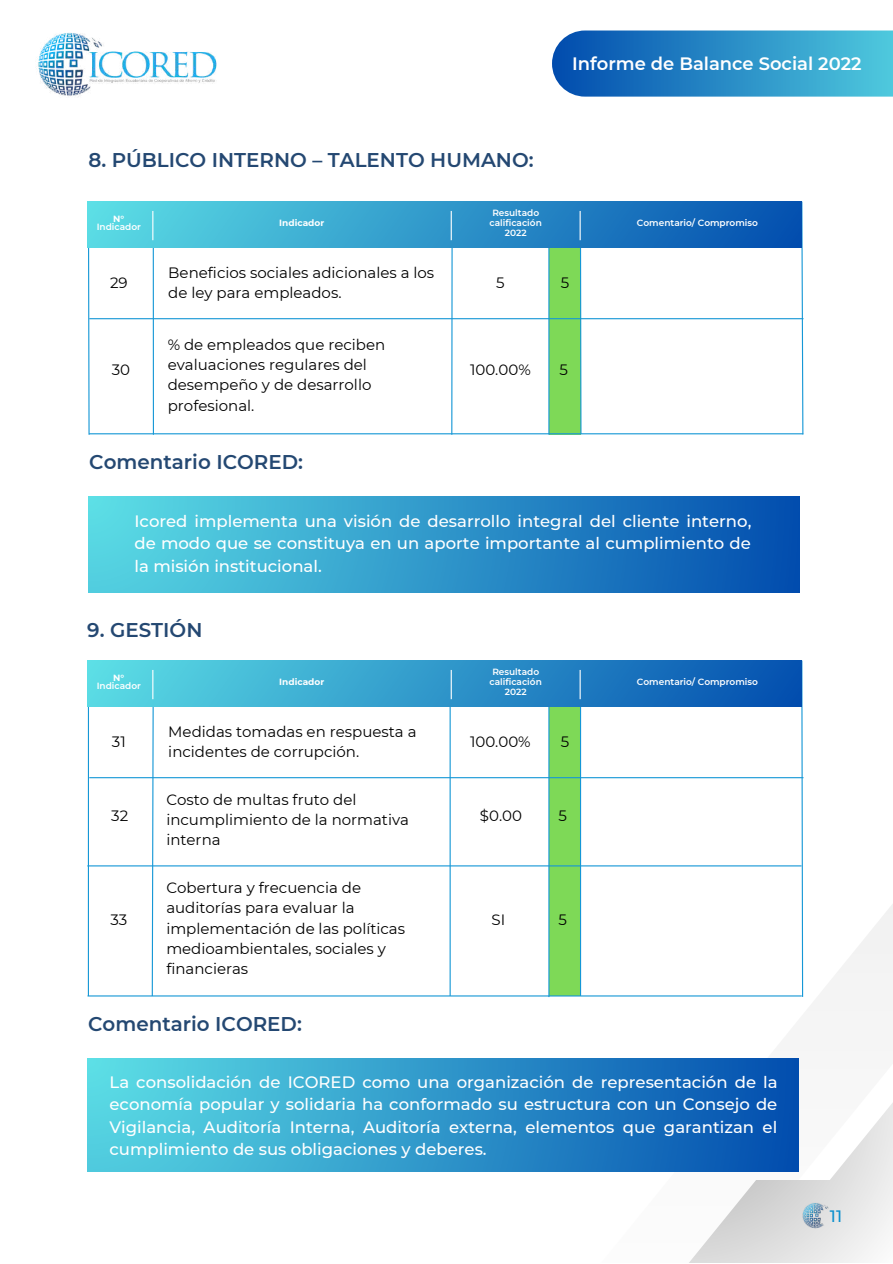
<style>
.page{position:relative;width:893px;height:1264px;background:#fff}
.page>*{position:absolute;margin:0;border:0;box-sizing:border-box;transform-origin:0 0}
.t1{font:600 19.8px "Montserrat";color:#244872}
.t2{font:600 18px "Montserrat";color:#fff}
.t3{font:500 16.5px/22.5px "Montserrat";color:#fff;text-align:justify}
.t4{font:500 16.5px "Montserrat";color:#0c90ce}
.t5{font:15px/20.2px "Montserrat";color:#000}
.t6{font:600 9px/9.8px "Montserrat";color:#fff;text-align:center}
.t7{font:700 9px "Montserrat";color:#fff}
</style>
<div class="page">
<img style="left:38px;top:33px;width:179px;height:64px">
<svg style="left:553px;top:30px;width:339px;height:67px;background:#2f8ec7"></svg>
<svg style="left:548px;top:846px;width:344px;height:326px"></svg>
<svg style="left:687px;top:1096px;width:205px;height:166px"></svg>
<img style="left:802px;top:1202px;width:26px;height:26px">
<div style="left:549px;top:243px;width:32px;height:191px;background:#7ed957"></div>
<hr style="left:548px;top:246px;width:1px;height:188px;background:#1597d6">
<hr style="left:451px;top:202px;width:1px;height:233px;background:#1597d6">
<hr style="left:153px;top:202px;width:1px;height:233px;background:#1597d6">
<svg style="left:87px;top:201px;width:3px;height:234px"></svg>
<svg style="left:800px;top:201px;width:4px;height:234px"></svg>
<div style="left:87px;top:202px;width:714px;height:46px;background:linear-gradient(to right,#5cdde5,#034faf)"></div>
<hr style="left:89px;top:318px;width:714px;height:1px;background:#1597d6">
<svg style="left:152px;top:211px;width:1px;height:29px"></svg>
<hr style="left:450px;top:211px;width:2px;height:29px;background:#fff">
<svg style="left:579px;top:201px;width:3px;height:234px"></svg>
<hr style="left:89px;top:433px;width:714px;height:1px;background:#1597d6">
<div style="left:88px;top:496px;width:711px;height:96px;background:linear-gradient(to right,#5bdde5,#024dae)"></div>
<div style="left:549px;top:703px;width:32px;height:293px;background:#7ed957"></div>
<hr style="left:580px;top:684px;width:1px;height:311px;background:#1597d6">
<hr style="left:548px;top:704px;width:1px;height:293px;background:#1597d6">
<hr style="left:449px;top:660px;width:1px;height:335px;background:#1597d6">
<hr style="left:88px;top:661px;width:1px;height:335px;background:#1597d6">
<svg style="left:800px;top:660px;width:3px;height:338px"></svg>
<div style="left:87px;top:661px;width:714px;height:46px;background:linear-gradient(to right,#5bdde5,#034faf)"></div>
<hr style="left:89px;top:777px;width:714px;height:1px;background:#1597d6">
<svg style="left:151px;top:660px;width:3px;height:337px"></svg>
<hr style="left:450px;top:670px;width:2px;height:29px;background:#fff">
<svg style="left:579px;top:670px;width:1px;height:29px"></svg>
<hr style="left:87px;top:865px;width:714px;height:1px;background:#1597d6">
<hr style="left:88px;top:995px;width:713px;height:1px;background:#1597d6">
<div style="left:87px;top:1058px;width:711px;height:113px;background:linear-gradient(to right,#5adce4,#024eae)"></div>
<h1 class="t1" style="left:88px;top:147px;width:446px">8. PÚBLICO INTERNO – TALENTO HUMANO:</h1>
<p class="t2" style="left:572px;top:52px;width:291px">Informe de Balance Social 2022</p>
<p class="t7" style="left:113px;top:213px;width:13px">N°</p>
<p class="t6" style="left:97px;top:222px;width:46px">Indicador</p>
<p class="t7" style="left:279px;top:217px;width:46px">Indicador</p>
<p class="t6" style="left:489px;top:208px;width:54px">Resultado calificación<br>2022</p>
<p class="t6" style="left:637px;top:218px;width:122px">Comentario/ Compromiso</p>
<p class="t5" style="left:110px;top:272px;width:19px">29</p>
<p class="t5" style="left:168px;top:262px;width:267px">Beneficios sociales adicionales a los de ley para empleados.</p>
<p class="t5" style="left:496px;top:272px;width:10px">5</p>
<p class="t5" style="left:560px;top:272px;width:10px">5</p>
<p class="t5" style="left:168px;top:334px;width:219px">% de empleados que reciben evaluaciones regulares del desempeño y de desarrollo profesional.</p>
<p class="t5" style="left:112px;top:359px;width:20px">30</p>
<p class="t5" style="left:470px;top:359px;width:62px">100.00%</p>
<p class="t5" style="left:559px;top:359px;width:10px">5</p>
<h1 class="t1" style="left:89px;top:450px;width:215px">Comentario ICORED:</h1>
<p class="t3" style="left:134px;top:509px;width:618px">Icored implementa una visión de desarrollo integral del cliente interno, de modo que se constituya en un aporte importante al cumplimiento de la misión institucional.</p>
<h1 class="t1" style="left:87px;top:618px;width:117px">9. GESTIÓN</h1>
<p class="t7" style="left:113px;top:672px;width:13px">N°</p>
<p class="t6" style="left:97px;top:680px;width:46px">Indicador</p>
<p class="t7" style="left:279px;top:676px;width:46px">Indicador</p>
<p class="t6" style="left:489px;top:667px;width:54px">Resultado calificación<br>2022</p>
<p class="t6" style="left:637px;top:676px;width:122px">Comentario/ Compromiso</p>
<p class="t5" style="left:112px;top:731px;width:15px">31</p>
<p class="t5" style="left:168px;top:721px;width:250px">Medidas tomadas en respuesta a incidentes de corrupción.</p>
<p class="t5" style="left:470px;top:731px;width:62px">100.00%</p>
<p class="t5" style="left:560px;top:731px;width:10px">5</p>
<p class="t5" style="left:166px;top:789px;width:244px">Costo de multas fruto del incumplimiento de la normativa interna</p>
<p class="t5" style="left:111px;top:805px;width:18px">32</p>
<p class="t5" style="left:480px;top:805px;width:44px">$0.00</p>
<p class="t5" style="left:558px;top:805px;width:10px">5</p>
<p class="t5" style="left:166px;top:877px;width:240px">Cobertura y frecuencia de auditorías para evaluar la implementación de las políticas medioambientales, sociales y financieras</p>
<p class="t5" style="left:110px;top:909px;width:18px">33</p>
<p class="t5" style="left:491px;top:909px;width:15px">SI</p>
<p class="t5" style="left:558px;top:909px;width:10px">5</p>
<h1 class="t1" style="left:88px;top:1012px;width:215px">Comentario ICORED:</h1>
<p class="t3" style="left:109px;top:1070px;width:669px">La consolidación de ICORED como una organización de representación de la economía popular y solidaria ha conformado su estructura con un Consejo de Vigilancia, Auditoría Interna, Auditoría externa, elementos que garantizan el cumplimiento de sus obligaciones y deberes.</p>
<p class="t4" style="left:829px;top:1206px;width:14px">11</p>
</div>
